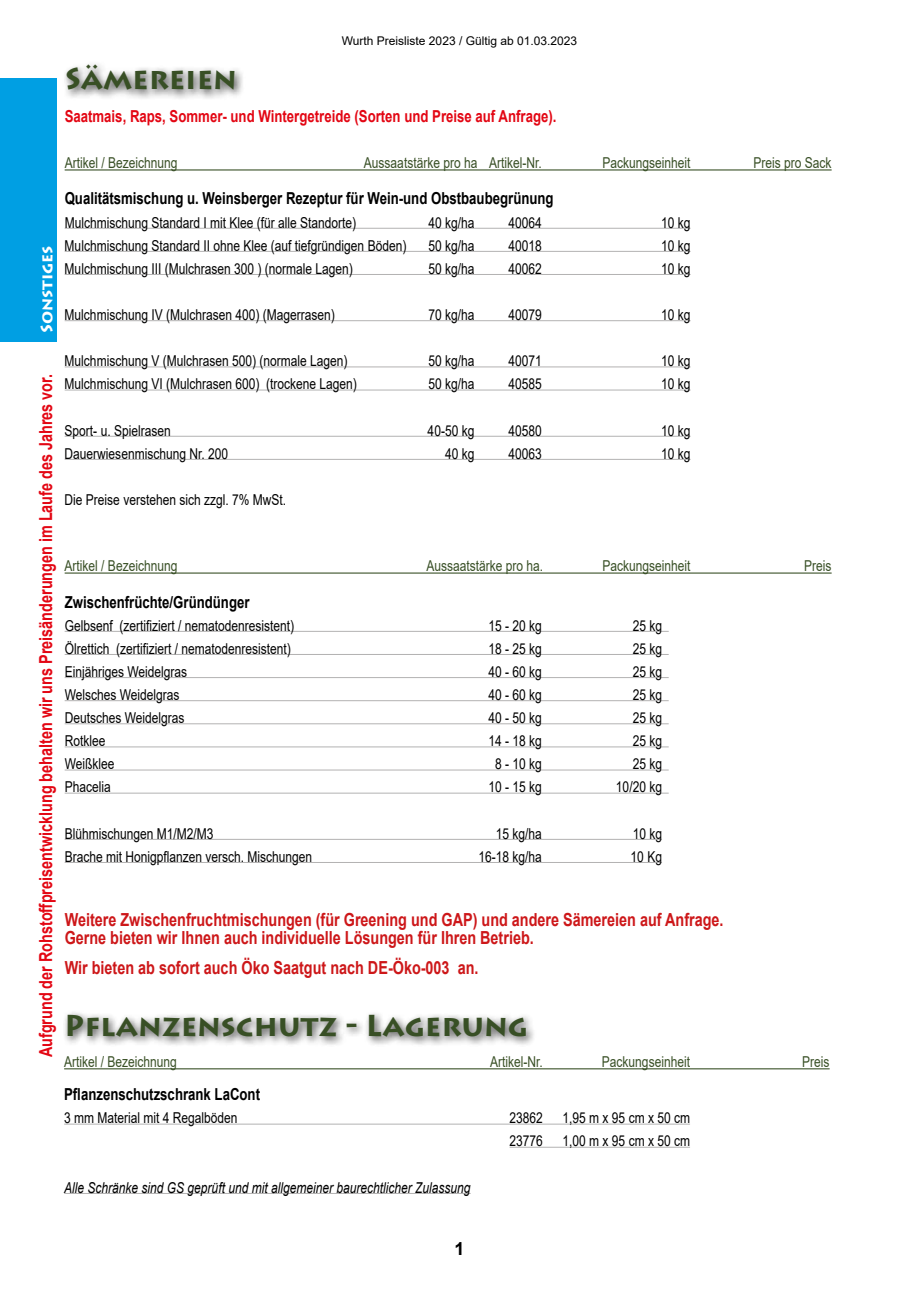
<style>
.page{position:relative;width:919px;height:1289px;background:#fff}
.page>*{position:absolute;margin:0;border:0;box-sizing:border-box;transform-origin:0 0}
.t1{font:700 30px "Lithos Pro";color:#384f25}
.t2{font:700 18px/18px "Arial";color:#cd1719;scale:.8 1}
.t3{font:700 18px "Arial";color:#e30613;scale:.8 1}
.t4{font:700 18px "Arial";color:#000}
.t5{font:700 16.5px "Arial";color:#000;scale:.8 1}
.t6{font:700 16.5px "Arial";color:#e30613;scale:.8 1}
.t7{font:700 16.5px "Lithos Pro";color:#fff}
.t8{font:15px "Arial";color:#000;scale:.8 1}
.t9{font:15px "Arial";color:#384f25;scale:.8 1}
.t10{font:italic 15px "Arial";color:#000;scale:.8 1}
.t11{font:12px "Arial";color:#000}
</style>
<div class="page">
<div style="left:0;top:78px;width:57px;height:264px;background:#009fe3"></div>
<div style="left:62px;top:60px;width:183px;height:41px;background:#000;opacity:.75"></div>
<hr style="left:65px;top:169px;width:766px;height:1px;background:#384f25">
<hr style="left:65px;top:228px;width:625px;height:1px;background:#b3b2b2">
<hr style="left:65px;top:251px;width:625px;height:1px;background:#b3b2b2">
<hr style="left:65px;top:274px;width:625px;height:1px;background:#b3b2b2">
<hr style="left:65px;top:320px;width:625px;height:1px;background:#b3b2b2">
<hr style="left:65px;top:366px;width:625px;height:1px;background:#b3b2b2">
<hr style="left:65px;top:389px;width:625px;height:1px;background:#b3b2b2">
<hr style="left:65px;top:436px;width:625px;height:1px;background:#b3b2b2">
<hr style="left:65px;top:459px;width:625px;height:1px;background:#b3b2b2">
<hr style="left:65px;top:572px;width:766px;height:1px;background:#384f25">
<hr style="left:65px;top:631px;width:603px;height:1px;background:#b3b2b2">
<hr style="left:65px;top:654px;width:603px;height:1px;background:#b3b2b2">
<hr style="left:65px;top:677px;width:603px;height:1px;background:#b3b2b2">
<hr style="left:65px;top:700px;width:603px;height:1px;background:#b3b2b2">
<hr style="left:65px;top:723px;width:603px;height:1px;background:#b3b2b2">
<hr style="left:65px;top:746px;width:603px;height:1px;background:#b3b2b2">
<hr style="left:65px;top:769px;width:603px;height:1px;background:#b3b2b2">
<hr style="left:65px;top:792px;width:603px;height:1px;background:#b3b2b2">
<hr style="left:65px;top:839px;width:597px;height:1px;background:#b3b2b2">
<hr style="left:65px;top:862px;width:597px;height:1px;background:#b3b2b2">
<div style="left:63px;top:1009px;width:474px;height:38px;background:#000;opacity:.75"></div>
<hr style="left:64px;top:1068px;width:765px;height:1px;background:#384f25">
<hr style="left:64px;top:1123px;width:626px;height:1px;background:#b3b2b2">
<hr style="left:509px;top:1146px;width:181px;height:1px;background:#b3b2b2">
<hr style="left:64px;top:1192px;width:406px;height:1px;background:#b3b2b2">
<p class="t7" style="left:37px;top:333px;width:89px;rotate:-90deg">Sonstiges</p>
<p class="t3" style="left:33px;top:1057px;width:855px;rotate:-90deg">Aufgrund der Rohstoffpreisentwicklung behalten wir uns Preisänderungen im Laufe des Jahres vor.</p>
<p class="t11" style="left:342px;top:33px;width:237px">Wurth Preisliste 2023 / Gültig ab 01.03.2023</p>
<h1 class="t1" style="left:65px;top:61px;width:174px">Sämereien</h1>
<p class="t6" style="left:65px;top:104px;width:616px">Saatmais, Raps, Sommer- und Wintergetreide (Sorten und Preise auf Anfrage).</p>
<p class="t9" style="left:65px;top:153px;width:142px">Artikel / Bezeichnung</p>
<p class="t9" style="left:364px;top:153px;width:224px">Aussaatstärke pro ha Artikel-Nr.</p>
<p class="t9" style="left:602px;top:153px;width:112px">Packungseinheit</p>
<p class="t9" style="left:753px;top:153px;width:99px">Preis pro Sack</p>
<p class="t5" style="left:65px;top:187px;width:612px">Qualitätsmischung u. Weinsberger Rezeptur für Wein-und Obstbaubegrünung</p>
<p class="t8" style="left:65px;top:212px;width:366px">Mulchmischung Standard I mit Klee (für alle Standorte)</p>
<p class="t8" style="left:428px;top:212px;width:59px">40 kg/ha</p>
<p class="t8" style="left:508px;top:212px;width:43px">40064</p>
<p class="t8" style="left:661px;top:212px;width:38px">10 kg</p>
<p class="t8" style="left:65px;top:235px;width:428px">Mulchmischung Standard II ohne Klee (auf tiefgründigen Böden)</p>
<p class="t8" style="left:428px;top:235px;width:59px">50 kg/ha</p>
<p class="t8" style="left:508px;top:235px;width:43px">40018</p>
<p class="t8" style="left:661px;top:235px;width:38px">10 kg</p>
<p class="t8" style="left:65px;top:258px;width:362px">Mulchmischung III (Mulchrasen 300 ) (normale Lagen)</p>
<p class="t8" style="left:428px;top:258px;width:59px">50 kg/ha</p>
<p class="t8" style="left:508px;top:258px;width:43px">40062</p>
<p class="t8" style="left:661px;top:258px;width:38px">10 kg</p>
<p class="t8" style="left:65px;top:304px;width:339px">Mulchmischung IV (Mulchrasen 400) (Magerrasen)</p>
<p class="t8" style="left:428px;top:304px;width:59px">70 kg/ha</p>
<p class="t8" style="left:508px;top:304px;width:43px">40079</p>
<p class="t8" style="left:661px;top:304px;width:38px">10 kg</p>
<p class="t8" style="left:65px;top:350px;width:355px">Mulchmischung V (Mulchrasen 500) (normale Lagen)</p>
<p class="t8" style="left:428px;top:350px;width:59px">50 kg/ha</p>
<p class="t8" style="left:508px;top:350px;width:43px">40071</p>
<p class="t8" style="left:661px;top:350px;width:38px">10 kg</p>
<p class="t8" style="left:65px;top:373px;width:367px">Mulchmischung VI (Mulchrasen 600) (trockene Lagen)</p>
<p class="t8" style="left:428px;top:373px;width:59px">50 kg/ha</p>
<p class="t8" style="left:508px;top:373px;width:43px">40585</p>
<p class="t8" style="left:661px;top:373px;width:38px">10 kg</p>
<p class="t8" style="left:65px;top:420px;width:134px">Sport- u. Spielrasen</p>
<p class="t8" style="left:427px;top:420px;width:60px">40-50 kg</p>
<p class="t8" style="left:508px;top:420px;width:43px">40580</p>
<p class="t8" style="left:661px;top:420px;width:38px">10 kg</p>
<p class="t8" style="left:65px;top:443px;width:206px">Dauerwiesenmischung Nr. 200</p>
<p class="t8" style="left:445px;top:443px;width:38px">40 kg</p>
<p class="t8" style="left:508px;top:443px;width:43px">40063</p>
<p class="t8" style="left:661px;top:443px;width:38px">10 kg</p>
<p class="t8" style="left:65px;top:489px;width:278px">Die Preise verstehen sich zzgl. 7% MwSt.</p>
<p class="t9" style="left:65px;top:556px;width:142px">Artikel / Bezeichnung</p>
<p class="t9" style="left:426px;top:556px;width:147px">Aussaatstärke pro ha.</p>
<p class="t9" style="left:602px;top:556px;width:112px">Packungseinheit</p>
<p class="t9" style="left:804px;top:556px;width:36px">Preis</p>
<p class="t5" style="left:65px;top:590px;width:233px">Zwischenfrüchte/Gründünger</p>
<p class="t8" style="left:65px;top:615px;width:288px">Gelbsenf (zertifiziert / nematodenresistent)</p>
<p class="t8" style="left:488px;top:615px;width:68px">15 - 20 kg</p>
<p class="t8" style="left:632px;top:615px;width:38px">25 kg</p>
<p class="t8" style="left:65px;top:638px;width:284px">Ölrettich (zertifiziert / nematodenresistent)</p>
<p class="t8" style="left:488px;top:638px;width:68px">18 - 25 kg</p>
<p class="t8" style="left:632px;top:638px;width:38px">25 kg</p>
<p class="t8" style="left:65px;top:661px;width:155px">Einjähriges Weidelgras</p>
<p class="t8" style="left:488px;top:661px;width:68px">40 - 60 kg</p>
<p class="t8" style="left:632px;top:661px;width:38px">25 kg</p>
<p class="t8" style="left:65px;top:684px;width:145px">Welsches Weidelgras</p>
<p class="t8" style="left:488px;top:684px;width:68px">40 - 60 kg</p>
<p class="t8" style="left:632px;top:684px;width:38px">25 kg</p>
<p class="t8" style="left:65px;top:707px;width:151px">Deutsches Weidelgras</p>
<p class="t8" style="left:488px;top:707px;width:68px">40 - 50 kg</p>
<p class="t8" style="left:632px;top:707px;width:38px">25 kg</p>
<p class="t8" style="left:65px;top:730px;width:52px">Rotklee</p>
<p class="t8" style="left:488px;top:730px;width:68px">14 - 18 kg</p>
<p class="t8" style="left:632px;top:730px;width:38px">25 kg</p>
<p class="t8" style="left:65px;top:753px;width:64px">Weißklee</p>
<p class="t8" style="left:495px;top:753px;width:60px">8 - 10 kg</p>
<p class="t8" style="left:632px;top:753px;width:38px">25 kg</p>
<p class="t8" style="left:65px;top:776px;width:59px">Phacelia</p>
<p class="t8" style="left:488px;top:776px;width:68px">10 - 15 kg</p>
<p class="t8" style="left:616px;top:776px;width:59px">10/20 kg</p>
<p class="t8" style="left:65px;top:823px;width:187px">Blühmischungen M1/M2/M3</p>
<p class="t8" style="left:496px;top:823px;width:59px">15 kg/ha</p>
<p class="t8" style="left:632px;top:823px;width:38px">10 kg</p>
<p class="t8" style="left:65px;top:846px;width:311px">Brache mit Honigpflanzen versch. Mischungen</p>
<p class="t8" style="left:478px;top:846px;width:81px">16-18 kg/ha</p>
<p class="t8" style="left:630px;top:846px;width:41px">10 Kg</p>
<p class="t2" style="left:65px;top:910px;width:825px">Weitere Zwischenfruchtmischungen (für Greening und GAP) und andere Sämereien auf Anfrage.<br>Gerne bieten wir Ihnen auch individuelle Lösungen für Ihren Betrieb.</p>
<p class="t2" style="left:65px;top:958px;width:518px">Wir bieten ab sofort auch Öko Saatgut nach DE-Öko-003 an.</p>
<h1 class="t1" style="left:64px;top:1007px;width:465px">Pflanzenschutz - Lagerung</h1>
<p class="t9" style="left:64px;top:1051px;width:142px">Artikel / Bezeichnung</p>
<p class="t9" style="left:490px;top:1051px;width:67px">Artikel-Nr.</p>
<p class="t9" style="left:602px;top:1051px;width:112px">Packungseinheit</p>
<p class="t9" style="left:802px;top:1051px;width:36px">Preis</p>
<p class="t5" style="left:64px;top:1082px;width:246px">Pflanzenschutzschrank LaCont</p>
<p class="t8" style="left:64px;top:1107px;width:218px">3 mm Material mit 4 Regalböden</p>
<p class="t8" style="left:509px;top:1107px;width:43px">23862</p>
<p class="t8" style="left:562px;top:1107px;width:161px">1,95 m x 95 cm x 50 cm</p>
<p class="t8" style="left:509px;top:1130px;width:43px">23776</p>
<p class="t8" style="left:562px;top:1130px;width:161px">1,00 m x 95 cm x 50 cm</p>
<p class="t10" style="left:64px;top:1177px;width:509px">Alle Schränke sind GS geprüft und mit allgemeiner baurechtlicher Zulassung</p>
<p class="t4" style="left:454px;top:1235px;width:12px">1</p>
</div>
